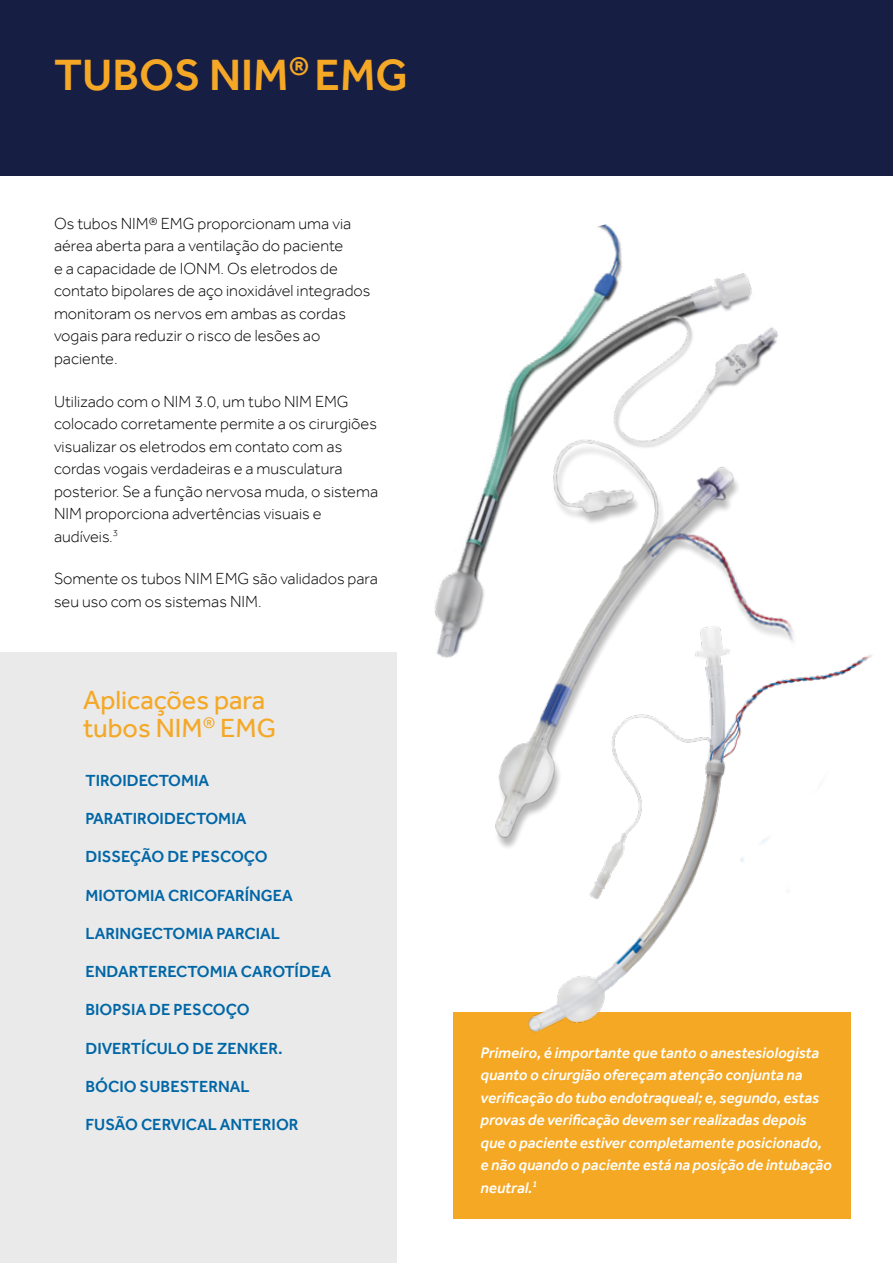
<style>
.page{position:relative;width:893px;height:1263px;background:#fff}
.page>*{position:absolute;margin:0;border:0;box-sizing:border-box;transform-origin:0 0}
.t1{font:500 45px "Effra";color:#f5a826}
.t2{font:27px/28.5px "Effra";color:#f5a826}
.t3{font:300 16.5px/22.5px "Effra";color:#000}
.t4{font:500 16.5px "Effra";color:#0066a6}
.t5{font:italic 500 15.75px/22.5px "Effra";color:#fff}
</style>
<div class="page">
<div style="left:453px;top:1012px;width:397px;height:206px;background:#f5a823"></div>
<div style="left:0;top:652px;width:396px;height:611px;background:#eaeaea"></div>
<div style="left:0;top:0;width:893px;height:176px;background:#171e43"></div>
<img style="left:396px;top:224px;width:382px;height:460px">
<img style="left:425px;top:407px;width:353px;height:441px">
<img style="left:516px;top:606px;width:356px;height:450px">
<h1 class="t1" style="left:54px;top:48px;width:356px">TUBOS NIM<sup>®</sup> EMG</h1>
<p class="t3" style="left:54px;top:212px;width:318px">Os tubos NIM® EMG proporcionam uma via aérea aberta para a ventilação do paciente<br>e a capacidade de IONM. Os eletrodos de contato bipolares de aço inoxidável integrados monitoram os nervos em ambas as cordas vogais para reduzir o risco de lesões ao paciente.</p>
<p class="t3" style="left:54px;top:390px;width:326px">Utilizado com o NIM 3.0, um tubo NIM EMG colocado corretamente permite a os cirurgiões visualizar os eletrodos em contato com as cordas vogais verdadeiras e a musculatura posterior. Se a função nervosa muda, o sistema NIM proporciona advertências visuais e audíveis.<sup>3</sup></p>
<p class="t3" style="left:54px;top:567px;width:325px">Somente os tubos NIM EMG são validados para seu uso com os sistemas NIM.</p>
<h2 class="t2" style="left:83px;top:685px;width:195px">Aplicações para tubos NIM<sup>®</sup> EMG</h2>
<p class="t4" style="left:85px;top:770px;width:125px">TIROIDECTOMIA</p>
<p class="t4" style="left:85px;top:809px;width:162px">PARATIROIDECTOMIA</p>
<p class="t4" style="left:85px;top:847px;width:184px">DISSEÇÃO DE PESCOÇO</p>
<p class="t4" style="left:85px;top:885px;width:209px">MIOTOMIA CRICOFARÍNGEA</p>
<p class="t4" style="left:85px;top:923px;width:196px">LARINGECTOMIA PARCIAL</p>
<p class="t4" style="left:85px;top:962px;width:247px">ENDARTERECTOMIA CAROTÍDEA</p>
<p class="t4" style="left:85px;top:1000px;width:166px">BIOPSIA DE PESCOÇO</p>
<p class="t4" style="left:85px;top:1038px;width:199px">DIVERTÍCULO DE ZENKER.</p>
<p class="t4" style="left:85px;top:1076px;width:166px">BÓCIO SUBESTERNAL</p>
<p class="t4" style="left:85px;top:1115px;width:215px">FUSÃO CERVICAL ANTERIOR</p>
<p class="t5" style="left:480px;top:1041px;width:353px">Primeiro, é importante que tanto o anestesiologista quanto o cirurgião ofereçam atenção conjunta na verificação do tubo endotraqueal; e, segundo, estas provas de verificação devem ser realizadas depois que o paciente estiver completamente posicionado, e não quando o paciente está na posição de intubação neutral.<sup>1</sup></p>
</div>
